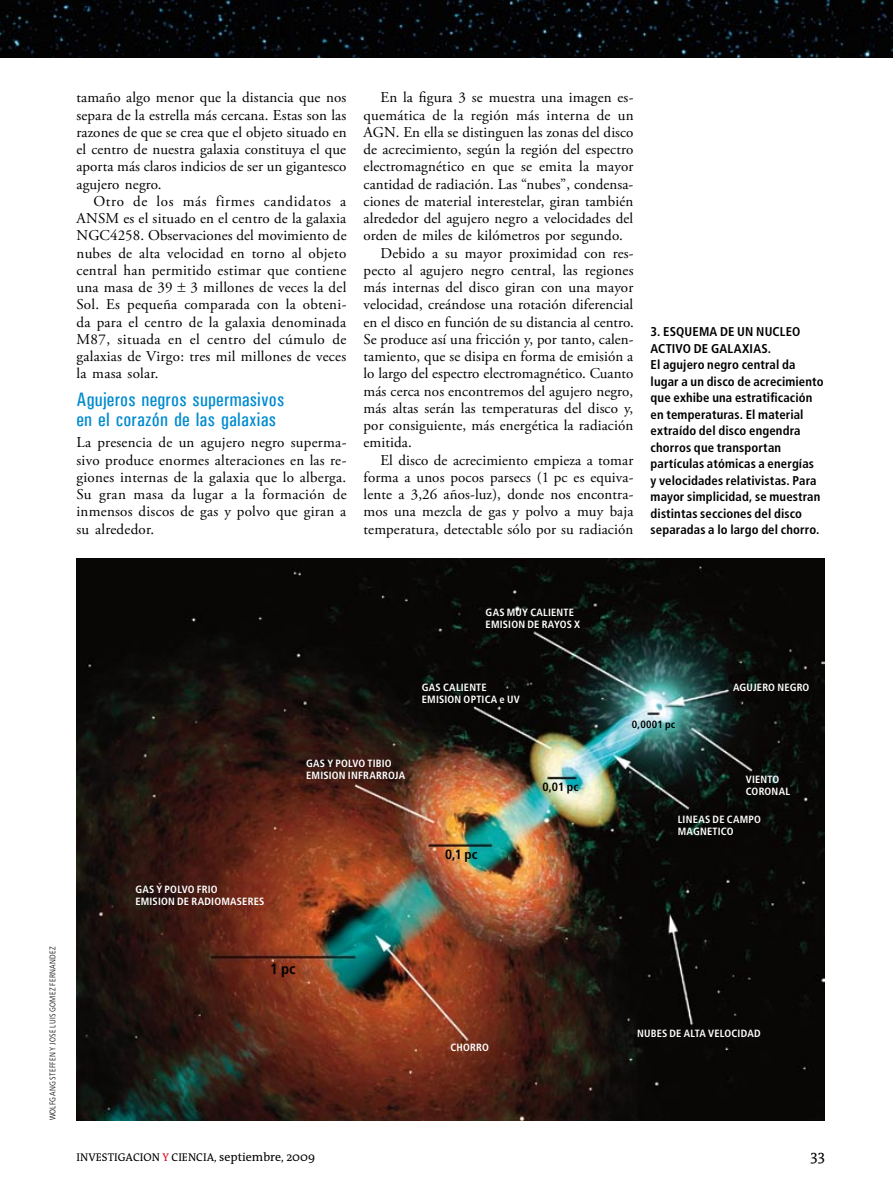
<style>
.page{position:relative;width:893px;height:1191px;background:#fff}
.page>*{position:absolute;margin:0;border:0;box-sizing:border-box;transform-origin:0 0}
.t1{font:500 condensed 19.5px/19.5px "Univers";letter-spacing:.01em;color:#008bd0}
.t2{font:15px/17.2px "Adobe Garamond Pro";letter-spacing:.005em;color:#000;text-align:justify}
.t3{font:700 condensed 15px "Frutiger LT Std";color:#000}
.t4{font:15px "The Antiqua B5";color:#000}
.t5{font:700 condensed 13.5px "Frutiger LT Std";color:#000}
.t6{font:700 condensed 12.75px/16.5px "Frutiger LT Std";letter-spacing:.01em;color:#000}
.t7{font:700 condensed 12px "Frutiger LT Std";color:#000}
.t8{font:11.25px "The Antiqua B5";color:#000}
.t9{font:700 condensed 10.5px/12px "Frutiger LT Std";letter-spacing:.02em;color:#fff}
.t10{font:700 condensed 10.5px "Frutiger LT Std";letter-spacing:.025em;color:#000}
.t11{font:300 condensed 8.25px "Frutiger LT Std";letter-spacing:.03em;color:#000}
.s1{color:#e2001a}
.s2{font-size:12px}
</style>
<div class="page">
<img style="left:77px;top:559px;width:748px;height:561px">
<img style="left:0;top:0;width:893px;height:57px">
<p class="t2" style="left:77px;top:89px;width:272px">tamaño algo menor que la distancia que nos separa de la estrella más cercana. Estas son las razones de que se crea que el objeto situado en el centro de nuestra galaxia constituya el que aporta más claros indicios de ser un gigantesco agujero negro.</p>
<p class="t2" style="left:77px;top:193px;width:272px;text-indent:17px">Otro de los más firmes candidatos a ANSM es el situado en el centro de la galaxia NGC4258. Observaciones del movimiento de nubes de alta velocidad en torno al objeto central han permitido estimar que contiene una masa de 39 3 millones de veces la del Sol. Es pequeña comparada con la obteni&shy;da para el centro de la galaxia denominada M87, situada en el centro del cúmulo de galaxias de Virgo: tres mil millones de veces la masa solar.</p>
<h1 class="t1" style="left:77px;top:390px;width:209px">Agujeros negros supermasivos en el corazón de las galaxias</h1>
<p class="t2" style="left:77px;top:434px;width:272px">La presencia de un agujero negro superma&shy;sivo produce enormes alteraciones en las re&shy;giones internas de la galaxia que lo alberga.<br>Su gran masa da lugar a la formación de inmensos discos de gas y polvo que giran a su alrededor.</p>
<p class="t2" style="left:381px;top:89px;width:254px">En la figura 3 se muestra una imagen es-</p>
<p class="t2" style="left:364px;top:107px;width:272px">quemática de la región más interna de un</p>
<p class="t2" style="left:364px;top:124px;width:271px">AGN. En ella se distinguen las zonas del disco</p>
<p class="t2" style="left:364px;top:141px;width:271px">de acrecimiento, según la región del espectro</p>
<p class="t2" style="left:364px;top:158px;width:271px">electromagnético en que se emita la mayor</p>
<p class="t2" style="left:364px;top:176px;width:271px">cantidad de radiación. Las “nubes”, condensa-</p>
<p class="t2" style="left:364px;top:193px;width:271px">ciones de material interestelar, giran también</p>
<p class="t2" style="left:364px;top:210px;width:271px">alrededor del agujero negro a velocidades del</p>
<p class="t2" style="left:364px;top:227px;width:261px">orden de miles de kilómetros por segundo.</p>
<p class="t2" style="left:381px;top:245px;width:254px">Debido a su mayor proximidad con res-</p>
<p class="t2" style="left:364px;top:262px;width:271px">pecto al agujero negro central, las regiones</p>
<p class="t2" style="left:364px;top:279px;width:271px">más internas del disco giran con una mayor</p>
<p class="t2" style="left:364px;top:296px;width:271px">velocidad, creándose una rotación diferencial</p>
<p class="t2" style="left:364px;top:314px;width:272px">en el disco en función de su distancia al centro.</p>
<p class="t2" style="left:364px;top:331px;width:271px">Se produce así una fricción y, por tanto, calen-</p>
<p class="t2" style="left:364px;top:348px;width:271px">tamiento, que se disipa en forma de emisión a</p>
<p class="t2" style="left:364px;top:365px;width:271px">lo largo del espectro electromagnético. Cuanto</p>
<p class="t2" style="left:364px;top:383px;width:271px">más cerca nos encontremos del agujero negro,</p>
<p class="t2" style="left:364px;top:400px;width:271px">más altas serán las temperaturas del disco y,</p>
<p class="t2" style="left:364px;top:417px;width:271px">por consiguiente, más energética la radiación</p>
<p class="t2" style="left:364px;top:434px;width:50px">emitida.</p>
<p class="t2" style="left:381px;top:452px;width:254px">El disco de acrecimiento empieza a tomar</p>
<p class="t2" style="left:364px;top:469px;width:271px">forma a unos pocos parsecs (1 pc es equiva-</p>
<p class="t2" style="left:364px;top:486px;width:271px">lente a 3,26 años-luz), donde nos encontra-</p>
<p class="t2" style="left:364px;top:503px;width:271px">mos una mezcla de gas y polvo a muy baja</p>
<p class="t2" style="left:364px;top:521px;width:271px">temperatura, detectable sólo por su radiación</p>
<p class="t6" style="left:651px;top:323px;width:175px">3. ESQUEMA DE UN NUCLEO<br>ACTIVO DE GALAXIAS.<br>El agujero negro central da lugar a un disco de acrecimiento que exhibe una estratificación en temperaturas. El material extraído del disco engendra chorros que transportan partículas atómicas a energías<br>y velocidades relativistas. Para mayor simplicidad, se muestran distintas secciones del disco separadas a lo largo del chorro.</p>
<p class="t9" style="left:486px;top:606px;width:96px">GAS MUY CALIENTE<br>EMISION DE RAYOS X</p>
<p class="t11" style="left:48px;top:1120px;width:176px;rotate:-90deg">wolfgang steffen y jose luis gomez fernandez</p>
<p class="t9" style="left:135px;top:883px;width:130px">GAS Y POLVO FRIO<br>EMISION DE RADIOMASERES</p>
<p class="t9" style="left:422px;top:681px;width:99px">GAS CALIENTE<br>EMISION OPTICA e UV</p>
<p class="t9" style="left:306px;top:757px;width:100px">GAS Y POLVO TIBIO<br>EMISION INFRARROJA</p>
<p class="t5" style="left:445px;top:846px;width:34px">0,1 pc</p>
<p class="t7" style="left:542px;top:779px;width:38px">0,01 pc</p>
<p class="t3" style="left:270px;top:959px;width:27px">1 pc</p>
<p class="t9" style="left:451px;top:1041px;width:40px">CHORRO</p>
<p class="t10" style="left:632px;top:718px;width:45px">0,0001 pc</p>
<p class="t9" style="left:733px;top:681px;width:78px">AGUJERO NEGRO</p>
<p class="t9" style="left:746px;top:773px;width:46px">VIENTO<br>CORONAL</p>
<p class="t9" style="left:678px;top:813px;width:85px">LINEAS DE CAMPO<br>MAGNETICO</p>
<p class="t9" style="left:637px;top:1027px;width:125px">NUBES DE ALTA VELOCIDAD</p>
<p class="t8" style="left:77px;top:1151px;width:240px">INVESTIGACION <span class="s1">Y</span> CIENCIA, <span class="s2">septiembre, 2009</span></p>
<p class="t4" style="left:811px;top:1148px;width:16px">33</p>
</div>
